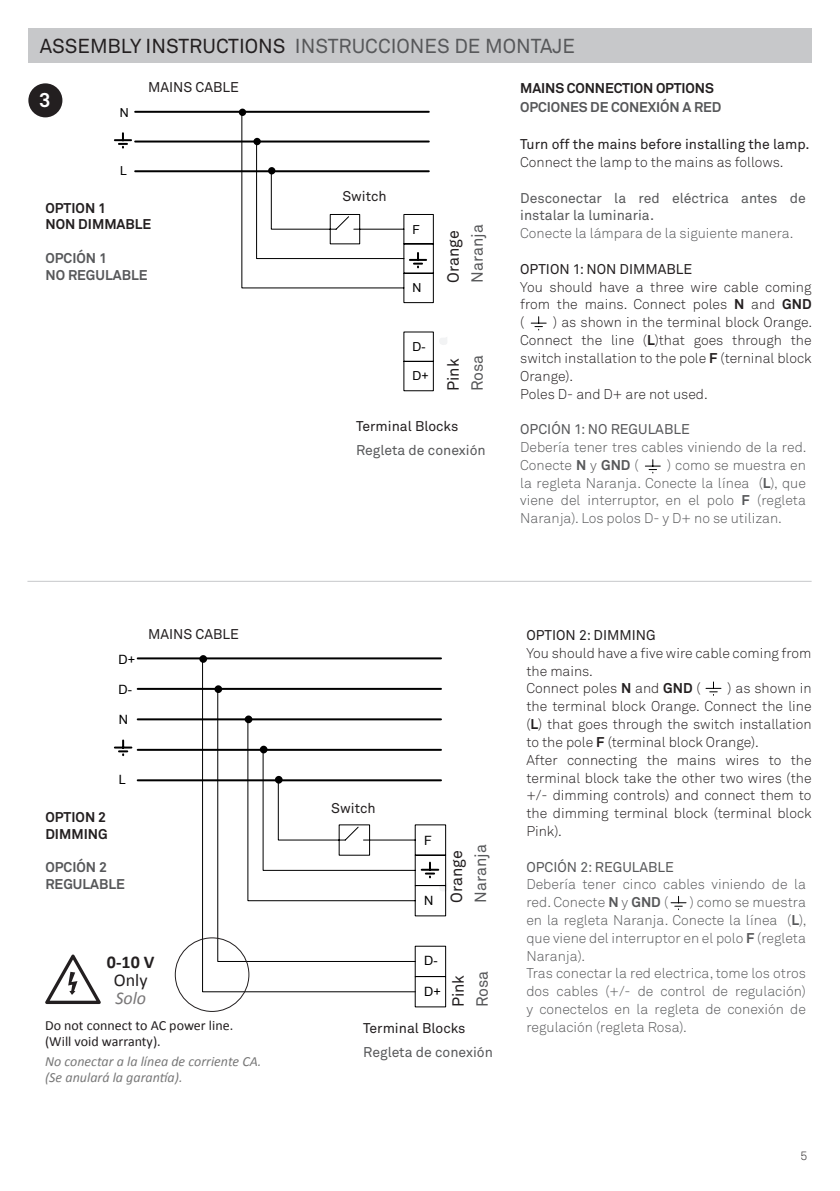
<style>
.page{position:relative;width:840px;height:1191px;background:#fff}
.page>*{position:absolute;margin:0;border:0;box-sizing:border-box;transform-origin:0 0}
.t1{font:20px "Akkurat";color:#57585a}
.t2{font:700 20px "Akkurat";color:#fff}
.t3{font:700 18px/18px "Calibri";color:#231f20;text-align:center}
.t4{font:16px "Akkurat";color:#57585a}
.t5{font:16px "Akkurat";color:#231f20}
.t6{font:300 14px/17.8px "Akkurat";color:#231f20;text-align:justify}
.t7{font:300 14px/17.8px "Akkurat";color:#57585a;text-align:justify}
.t8{font:14px "Akkurat";color:#231f20}
.t9{font:14px/17.8px "Akkurat";color:#57585a}
.t10{font:italic 14px/16px "Calibri";color:#787878}
.t11{font:14px/16px "Calibri";color:#231f20}
.t12{font:700 14px "Akkurat";color:#57585a}
.t13{font:700 14px "Akkurat";color:#231f20}
.t14{font:700 14px "Akkurat Pro";letter-spacing:-.01em;color:#231f20}
.t15{font:700 14px "Akkurat Pro";letter-spacing:-.01em;color:#57585a}
.t16{font:12.8px "Arial";color:#000}
.t17{font:12.4px "Arial";color:#000}
.t18{font:300 12px "Akkurat Pro";color:#231f20}
.s1{color:#231f20}
.s2{font-weight:400}
.s3{font-weight:400;font-style:italic;color:#787677}
.s4{font-weight:700}
</style>
<div class="page">
<div style="left:28px;top:28px;width:783px;height:34px;background:#c7c8ca"></div>
<hr style="left:27px;top:581px;width:784px;height:1px;background:#c7c8ca">
<div style="left:28px;top:83px;width:34px;height:34px;background:#231f20;border-radius:50%"></div>
<svg style="left:531px;top:317px;width:15px;height:13px"></svg>
<svg style="left:115px;top:133px;width:16px;height:15px"></svg>
<hr style="left:135px;top:111px;width:293px;height:2px;background:#000">
<hr style="left:135px;top:140px;width:293px;height:2px;background:#000">
<hr style="left:135px;top:170px;width:293px;height:2px;background:#000">
<svg style="left:241px;top:111px;width:193px;height:281px"></svg>
<div style="left:239px;top:109px;width:7px;height:7px;border:4px solid #000;border-radius:50%"></div>
<div style="left:253px;top:138px;width:8px;height:7px;border:4px solid #000;border-radius:50%"></div>
<div style="left:268px;top:167px;width:7px;height:7px;border:4px solid #000;border-radius:50%"></div>
<svg style="left:440px;top:337px;width:7px;height:8px"></svg>
<svg style="left:645px;top:460px;width:15px;height:13px"></svg>
<svg style="left:705px;top:682px;width:15px;height:13px"></svg>
<svg style="left:670px;top:896px;width:15px;height:14px"></svg>
<hr style="left:138px;top:657px;width:303px;height:2px;background:#000">
<hr style="left:138px;top:688px;width:303px;height:2px;background:#000">
<hr style="left:138px;top:718px;width:303px;height:2px;background:#000">
<hr style="left:138px;top:749px;width:303px;height:2px;background:#000">
<hr style="left:138px;top:779px;width:303px;height:2px;background:#000">
<svg style="left:247px;top:718px;width:199px;height:290px"></svg>
<svg style="left:201px;top:657px;width:215px;height:335px"></svg>
<div style="left:214px;top:685px;width:8px;height:8px;border:4px solid #000;border-radius:50%"></div>
<div style="left:199px;top:655px;width:8px;height:8px;border:4px solid #000;border-radius:50%"></div>
<svg style="left:421px;top:862px;width:26px;height:31px"></svg>
<svg style="left:115px;top:740px;width:16px;height:15px"></svg>
<svg style="left:45px;top:954px;width:56px;height:50px"></svg>
<div style="left:175px;top:937px;width:74px;height:75px;border:1px solid #231f20;border-radius:50%"></div>
<h1 class="t1" style="left:40px;top:33px;width:536px"><span class="s1">ASSEMBLY INSTRUCTIONS</span> INSTRUCCIONES DE MONTAJE</h1>
<p class="t2" style="left:39px;top:88px;width:13px">3</p>
<p class="t17" style="left:120px;top:104px;width:10px">N</p>
<p class="t17" style="left:120px;top:163px;width:8px">L</p>
<p class="t8" style="left:148px;top:79px;width:92px">MAINS CABLE</p>
<p class="t13" style="left:45px;top:199px;width:62px">OPTION 1</p>
<p class="t13" style="left:45px;top:216px;width:107px">NON DIMMABLE</p>
<p class="t12" style="left:45px;top:249px;width:63px">OPCIÓN 1</p>
<p class="t12" style="left:45px;top:266px;width:104px">NO REGULABLE</p>
<p class="t16" style="left:119px;top:650px;width:18px">D+</p>
<p class="t16" style="left:119px;top:681px;width:15px">D-</p>
<p class="t16" style="left:119px;top:711px;width:11px">N</p>
<p class="t8" style="left:148px;top:625px;width:92px">MAINS CABLE</p>
<p class="t16" style="left:119px;top:771px;width:9px">L</p>
<p class="t13" style="left:45px;top:808px;width:62px">OPTION 2</p>
<p class="t13" style="left:45px;top:825px;width:64px">DIMMING</p>
<p class="t12" style="left:45px;top:858px;width:63px">OPCIÓN 2</p>
<p class="t12" style="left:45px;top:875px;width:81px">REGULABLE</p>
<p class="t3" style="left:107px;top:953px;width:49px">0-10 V<br><span class="s2">Only<br></span><span class="s3">Solo</span></p>
<p class="t11" style="left:45px;top:1017px;width:189px">Do not connect to AC power line. (Will void warranty).</p>
<p class="t10" style="left:45px;top:1053px;width:218px">No conectar a la línea de corriente CA. (Se anulará la garantía).</p>
<p class="t8" style="left:342px;top:187px;width:46px">Switch</p>
<p class="t17" style="left:412px;top:221px;width:9px">F</p>
<p class="t17" style="left:412px;top:280px;width:10px">N</p>
<p class="t5" style="left:443px;top:282px;width:54px;rotate:-90deg">Orange</p>
<p class="t4" style="left:467px;top:282px;width:60px;rotate:-90deg">Naranja</p>
<p class="t17" style="left:412px;top:338px;width:15px">D-</p>
<p class="t17" style="left:412px;top:367px;width:18px">D+</p>
<p class="t5" style="left:443px;top:391px;width:34px;rotate:-90deg">Pink</p>
<p class="t4" style="left:467px;top:391px;width:38px;rotate:-90deg">Rosa</p>
<p class="t8" style="left:356px;top:417px;width:104px">Terminal Blocks</p>
<p class="t9" style="left:356px;top:441px;width:131px">Regleta de conexión</p>
<p class="t14" style="left:520px;top:79px;width:195px">MAINS CONNECTION OPTIONS</p>
<p class="t15" style="left:520px;top:99px;width:202px">OPCIONES DE CONEXIÓN A RED</p>
<p class="t8" style="left:520px;top:135px;width:290px">Turn off the mains before installing the lamp.</p>
<p class="t6" style="left:520px;top:153px;width:265px">Connect the lamp to the mains as follows.</p>
<p class="t9" style="left:520px;top:189px;width:287px">Desconectar la red eléctrica antes de instalar la luminaria.</p>
<p class="t7" style="left:520px;top:224px;width:275px">Conecte la lámpara de la siguiente manera.</p>
<p class="t8" style="left:520px;top:260px;width:173px">OPTION 1: NON DIMMABLE</p>
<p class="t6" style="left:520px;top:278px;width:293px">You should have a three wire cable coming from the mains. Connect poles <span class="s4">N</span> and <span class="s4">GND </span>(</p>
<p class="t6" style="left:520px;top:313px;width:293px;text-indent:33px">) as shown in the terminal block Orange.<br>Connect the line (<span class="s4">L</span>)that goes through the switch installation to the pole <span class="s4">F</span> (terninal block Orange).</p>
<p class="t6" style="left:520px;top:384px;width:189px">Poles D- and D+ are not used.</p>
<p class="t9" style="left:520px;top:420px;width:171px">OPCIÓN 1: NO REGULABLE</p>
<p class="t7" style="left:520px;top:438px;width:288px">Debería tener tres cables viniendo de la red.<br>Conecte <span class="s4">N</span> y <span class="s4">GND</span> (</p>
<p class="t7" style="left:520px;top:456px;width:287px;text-indent:147px">) como se muestra en la regleta Naranja. Conecte la línea (<span class="s4">L</span>), que viene del interruptor, en el polo <span class="s4">F</span> (regleta Naranja). Los polos D- y D+ no se utilizan.</p>
<p class="t8" style="left:331px;top:799px;width:46px">Switch</p>
<p class="t16" style="left:424px;top:831px;width:9px">F</p>
<p class="t16" style="left:424px;top:892px;width:11px">N</p>
<p class="t5" style="left:446px;top:903px;width:54px;rotate:-90deg">Orange</p>
<p class="t4" style="left:470px;top:903px;width:60px;rotate:-90deg">Naranja</p>
<p class="t16" style="left:424px;top:952px;width:15px">D-</p>
<p class="t16" style="left:424px;top:982px;width:18px">D+</p>
<p class="t5" style="left:448px;top:1007px;width:34px;rotate:-90deg">Pink</p>
<p class="t4" style="left:472px;top:1007px;width:38px;rotate:-90deg">Rosa</p>
<p class="t8" style="left:363px;top:1019px;width:104px">Terminal Blocks</p>
<p class="t9" style="left:363px;top:1042px;width:131px">Regleta de conexión</p>
<p class="t8" style="left:526px;top:626px;width:131px">OPTION 2: DIMMING</p>
<p class="t6" style="left:526px;top:644px;width:286px">You should have a five wire cable coming from the mains.</p>
<p class="t6" style="left:526px;top:679px;width:176px">Connect poles <span class="s4">N</span> and <span class="s4">GND</span> (</p>
<p class="t6" style="left:526px;top:679px;width:286px;text-indent:201px">) as shown in the terminal block Orange. Connect the line (<span class="s4">L</span>) that goes through the switch installation to the pole <span class="s4">F</span> (terminal block Orange).</p>
<p class="t6" style="left:526px;top:750px;width:286px">After connecting the mains wires to the terminal block take the other two wires (the +/- dimming controls) and connect them to the dimming terminal block (terminal block Pink).</p>
<p class="t9" style="left:526px;top:857px;width:149px">OPCIÓN 2: REGULABLE</p>
<p class="t7" style="left:526px;top:875px;width:281px">Debería tener cinco cables viniendo de la red. Conecte <span class="s4">N</span> y <span class="s4">GND</span> (</p>
<p class="t7" style="left:526px;top:893px;width:281px;text-indent:163px">) como se muestra en la regleta Naranja. Conecte la línea (<span class="s4">L</span>), que viene del interruptor en el polo <span class="s4">F</span> (regleta Naranja).</p>
<p class="t7" style="left:526px;top:964px;width:281px">Tras conectar la red electrica, tome los otros dos cables (+/- de control de regulación) y conectelos en la regleta de conexión de regulación (regleta Rosa).</p>
<p class="t18" style="left:800px;top:1148px;width:8px">5</p>
</div>
